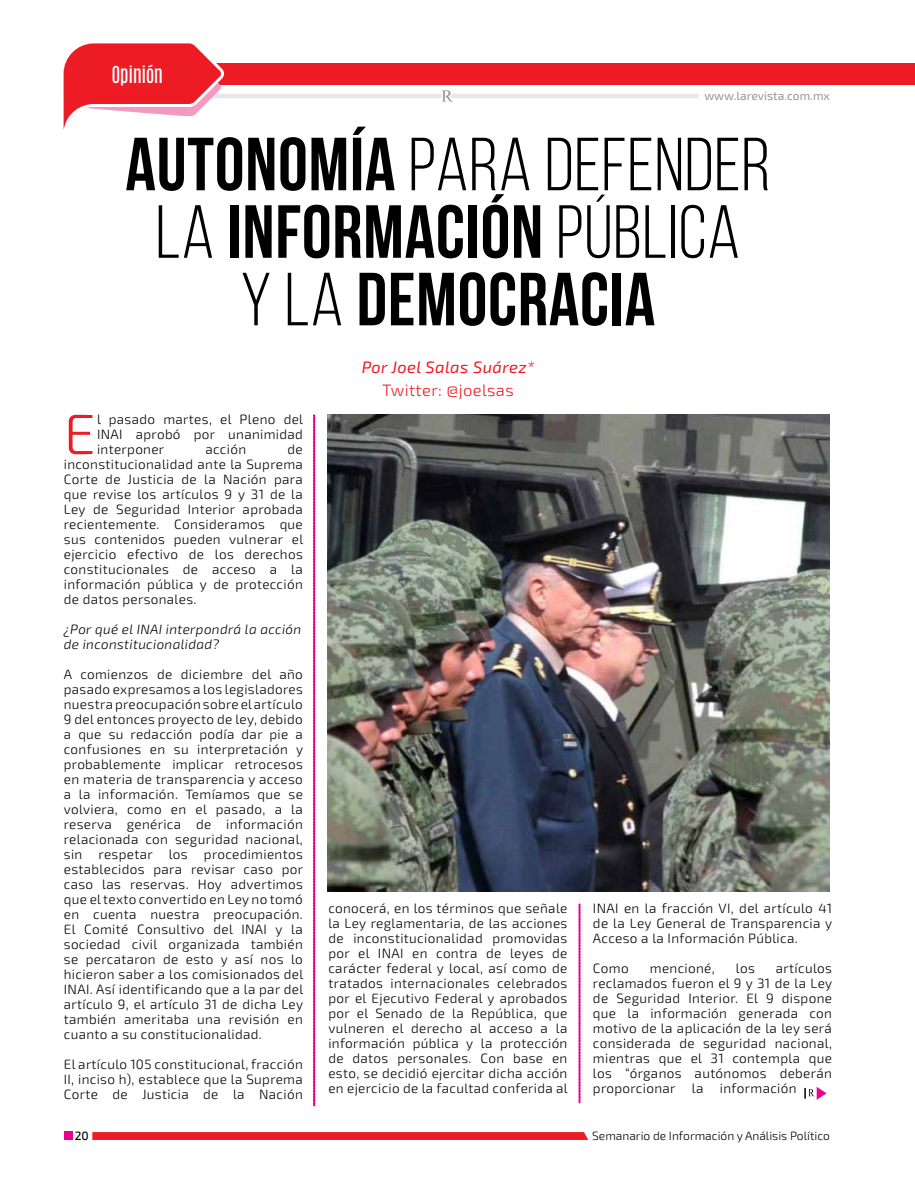
<style>
.page{position:relative;width:915px;height:1191px;background:#fff}
.page>*{position:absolute;margin:0;border:0;box-sizing:border-box;transform-origin:0 0}
.t1{font:75px/67.5px "Bebas Neue";letter-spacing:.01em;color:#000;text-align:center}
.t2{font:300 57px "Exo 2";color:#ed1b23}
.t3{font:19.5px "Antonio";letter-spacing:-.025em;color:#fff}
.t4{font:italic 16.5px "Exo 2";letter-spacing:.025em;color:#ed1b23}
.t5{font:300 16.5px "Exo 2";letter-spacing:.025em;color:#ed1b23}
.t6{font:300 13.5px/15px "Exo 2";letter-spacing:.025em;color:#000;text-align:justify}
.t7{font:italic 300 13.5px/15px "Exo 2";letter-spacing:.025em;color:#000}
.t8{font:300 12px "Exo 2";color:#000}
.t9{font:12px "Exo 2";color:#939598}
.t10{font:500 12px "Exo 2";color:#000}
.s1{font-style:inherit}
</style>
<div class="page">
<hr style="left:64px;top:94px;width:377px;height:4px;background:#e6e7e8">
<hr style="left:441px;top:94px;width:257px;height:4px;background:#e6e7e8">
<svg style="left:441px;top:90px;width:12px;height:12px"></svg>
<svg style="left:578px;top:903px;width:2px;height:200px"></svg>
<div style="left:64px;top:64px;width:850px;height:21px;background:#ed1b23"></div>
<svg style="left:63px;top:43px;width:164px;height:86px"></svg>
<div style="left:64px;top:1131px;width:8px;height:9px;background:#ec008c"></div>
<svg style="left:92px;top:1132px;width:496px;height:8px;background:#ed1f27"></svg>
<svg style="left:804px;top:1087px;width:22px;height:12px"></svg>
<svg style="left:313px;top:414px;width:2px;height:692px"></svg>
<img style="left:327px;top:415px;width:502px;height:476px">
<h3 class="t3" style="left:111px;top:61px;width:53px">Opinión</h3>
<p class="t9" style="left:704px;top:89px;width:127px">www.larevista.com.mx</p>
<h1 class="t1" style="left:125px;top:130px;width:646px">AUTONOMÍA <span class="s1">PARA DEFENDER<br>LA</span> INFORMACIÓN <span class="s1">PÚBLICA<br>Y LA</span> DEMOCRACIA</h1>
<p class="t4" style="left:361px;top:358px;width:175px">Por Joel Salas Suárez*</p>
<p class="t5" style="left:382px;top:380px;width:133px">Twitter: @joelsas</p>
<h2 class="t2" style="left:64px;top:401px;width:33px">E</h2>
<p class="t6" style="left:97px;top:412px;width:207px">l pasado martes, el Pleno del INAI aprobó por unanimidad interponer</p>
<p class="t6" style="left:205px;top:442px;width:42px">acción</p>
<p class="t6" style="left:64px;top:442px;width:241px;text-indent:224px">de inconstitucionalidad ante la Suprema Corte de Justicia de la Nación para que revise los artículos 9 y 31 de la Ley de Seguridad Interior aprobada recientemente. Consideramos que sus contenidos pueden vulnerar el ejercicio efectivo de los derechos constitucionales de acceso a la información pública y de protección de datos personales.</p>
<p class="t7" style="left:64px;top:622px;width:239px">¿Por qué el INAI interpondrá la acción de inconstitucionalidad?</p>
<p class="t6" style="left:64px;top:667px;width:241px">A comienzos de diciembre del año pasado expresamos a los legisladores nuestra preocupación sobre el artículo 9 del entonces proyecto de ley, debido a que su redacción podía dar pie a confusiones en su interpretación y probablemente implicar retrocesos en materia de transparencia y acceso a la información. Temíamos que se volviera, como en el pasado, a la reserva genérica de información relacionada con seguridad nacional, sin respetar los procedimientos establecidos para revisar caso por caso las reservas. Hoy advertimos que el texto convertido en Ley no tomó en cuenta nuestra preocupación.<br>El Comité Consultivo del INAI y la sociedad civil organizada también se percataron de esto y así nos lo hicieron saber a los comisionados del INAI. Así identificando que a la par del artículo 9, el artículo 31 de dicha Ley también ameritaba una revisión en cuanto a su constitucionalidad.</p>
<p class="t6" style="left:64px;top:1057px;width:240px">El artículo 105 constitucional, fracción II, inciso h), establece que la Suprema Corte de Justicia de la Nación</p>
<p class="t10" style="left:75px;top:1128px;width:16px">20</p>
<p class="t6" style="left:328px;top:901px;width:241px">conocerá, en los términos que señale la Ley reglamentaria, de las acciones de inconstitucionalidad promovidas por el INAI en contra de leyes de carácter federal y local, así como de tratados internacionales celebrados por el Ejecutivo Federal y aprobados por el Senado de la República, que vulneren el derecho al acceso a la información pública y la protección de datos personales. Con base en esto, se decidió ejercitar dicha acción en ejercicio de la facultad conferida al</p>
<p class="t6" style="left:592px;top:901px;width:241px">INAI en la fracción VI, del artículo 41 de la Ley General de Transparencia y Acceso a la Información Pública.</p>
<p class="t6" style="left:592px;top:961px;width:241px;text-indent:183px">artículos reclamados fueron el 9 y 31 de la Ley de Seguridad Interior. El 9 dispone que la información generada con motivo de la aplicación de la ley será considerada de seguridad nacional, mientras que el 31 contempla que los “órganos autónomos deberán proporcionar la información</p>
<p class="t6" style="left:592px;top:961px;width:37px">Como</p>
<p class="t6" style="left:649px;top:961px;width:66px">mencioné,</p>
<p class="t6" style="left:735px;top:961px;width:20px">los</p>
<p class="t8" style="left:592px;top:1128px;width:239px">Semanario de Información y Análisis Político</p>
</div>
